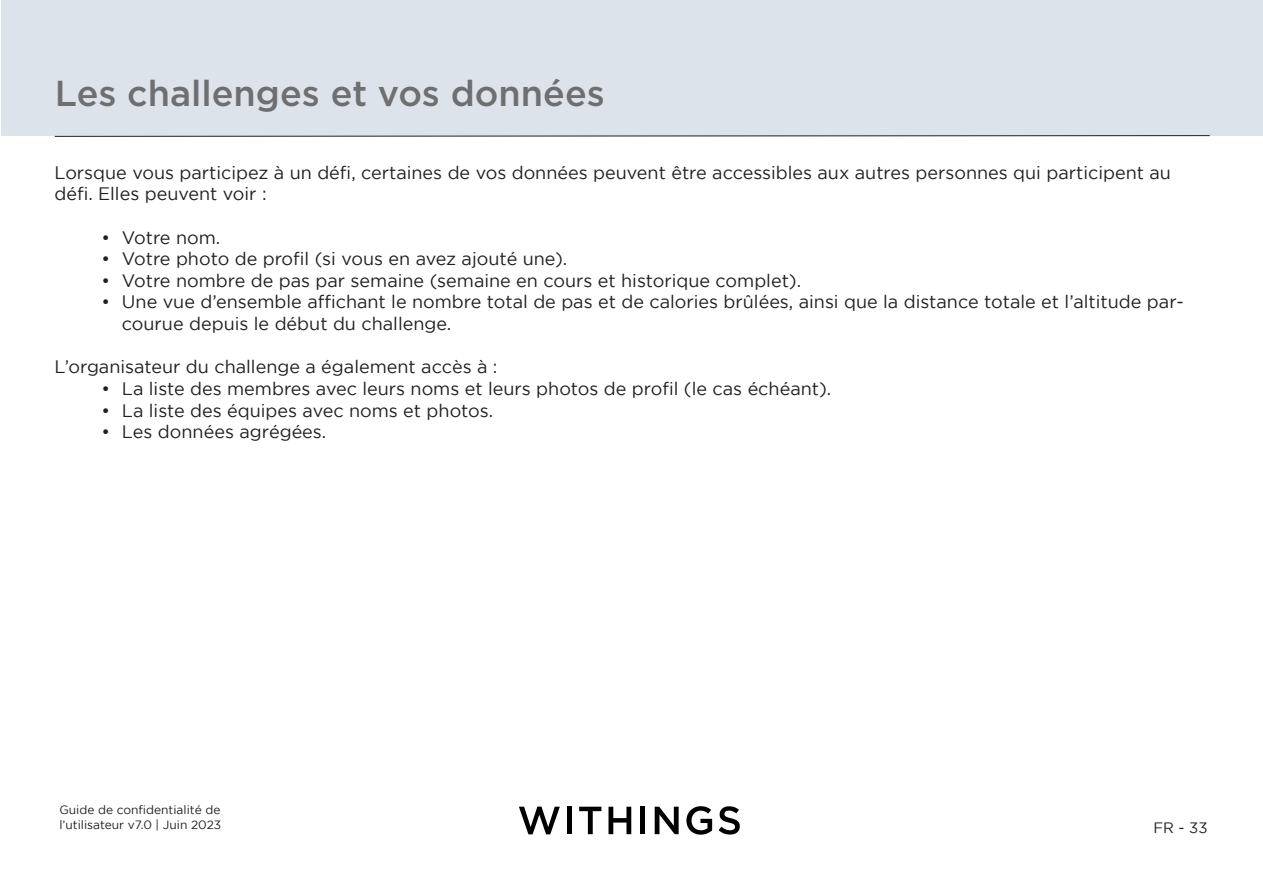
<style>
.page{position:relative;width:1263px;height:894px;background:#fff}
.page>*{position:absolute;margin:0;border:0;box-sizing:border-box;transform-origin:0 0}
.t1{font:500 36px "Gotham";color:#6d6f71}
.t2{font:18px/21.6px "Gotham";color:#231f20}
.t3{font:15px "Gotham";color:#231f20}
.t4{font:12px/14.4px "Gotham";color:#231f20}
</style>
<div class="page">
<svg style="left:519px;top:806px;width:41px;height:28px"></svg>
<div style="left:567px;top:806px;width:5px;height:27px;background:#000001"></div>
<svg style="left:579px;top:806px;width:22px;height:27px"></svg>
<svg style="left:608px;top:806px;width:23px;height:27px"></svg>
<div style="left:640px;top:806px;width:5px;height:27px;background:#000001"></div>
<svg style="left:654px;top:806px;width:24px;height:27px"></svg>
<svg style="left:686px;top:806px;width:26px;height:28px"></svg>
<svg style="left:718px;top:806px;width:22px;height:28px"></svg>
<div style="left:2px;top:0;width:1261px;height:135px;background:#dde3eb"></div>
<svg style="left:54px;top:135px;width:1156px;height:2px"></svg>
<p class="t1" style="left:55px;top:70px;width:551px">Les challenges et vos données</p>
<p class="t2" style="left:54px;top:161px;width:1118px">Lorsque vous participez à un défi, certaines de vos données peuvent être accessibles aux autres personnes qui participent au défi. Elles peuvent voir :</p>
<p class="t2" style="left:102px;top:226px;width:120px">• Votre nom.</p>
<p class="t2" style="left:102px;top:248px;width:467px">• Votre photo de profil (si vous en avez ajouté une).</p>
<p class="t2" style="left:102px;top:269px;width:701px">• Votre nombre de pas par semaine (semaine en cours et historique complet).</p>
<p class="t2" style="left:122px;top:291px;width:1063px;text-indent:-20px">• Une vue d’ensemble affichant le nombre total de pas et de calories brûlées, ainsi que la distance totale et l’altitude par&shy;courue depuis le début du challenge.</p>
<p class="t2" style="left:54px;top:356px;width:444px">L’organisateur du challenge a également accès à :</p>
<p class="t2" style="left:102px;top:377px;width:731px">• La liste des membres avec leurs noms et leurs photos de profil (le cas échéant).</p>
<p class="t2" style="left:102px;top:399px;width:393px">• La liste des équipes avec noms et photos.</p>
<p class="t2" style="left:102px;top:420px;width:226px">• Les données agrégées.</p>
<p class="t4" style="left:59px;top:802px;width:163px">Guide de confidentialité de l’utilisateur v7.0 | Juin 2023</p>
<p class="t3" style="left:1153px;top:818px;width:56px">FR - 33</p>
</div>
